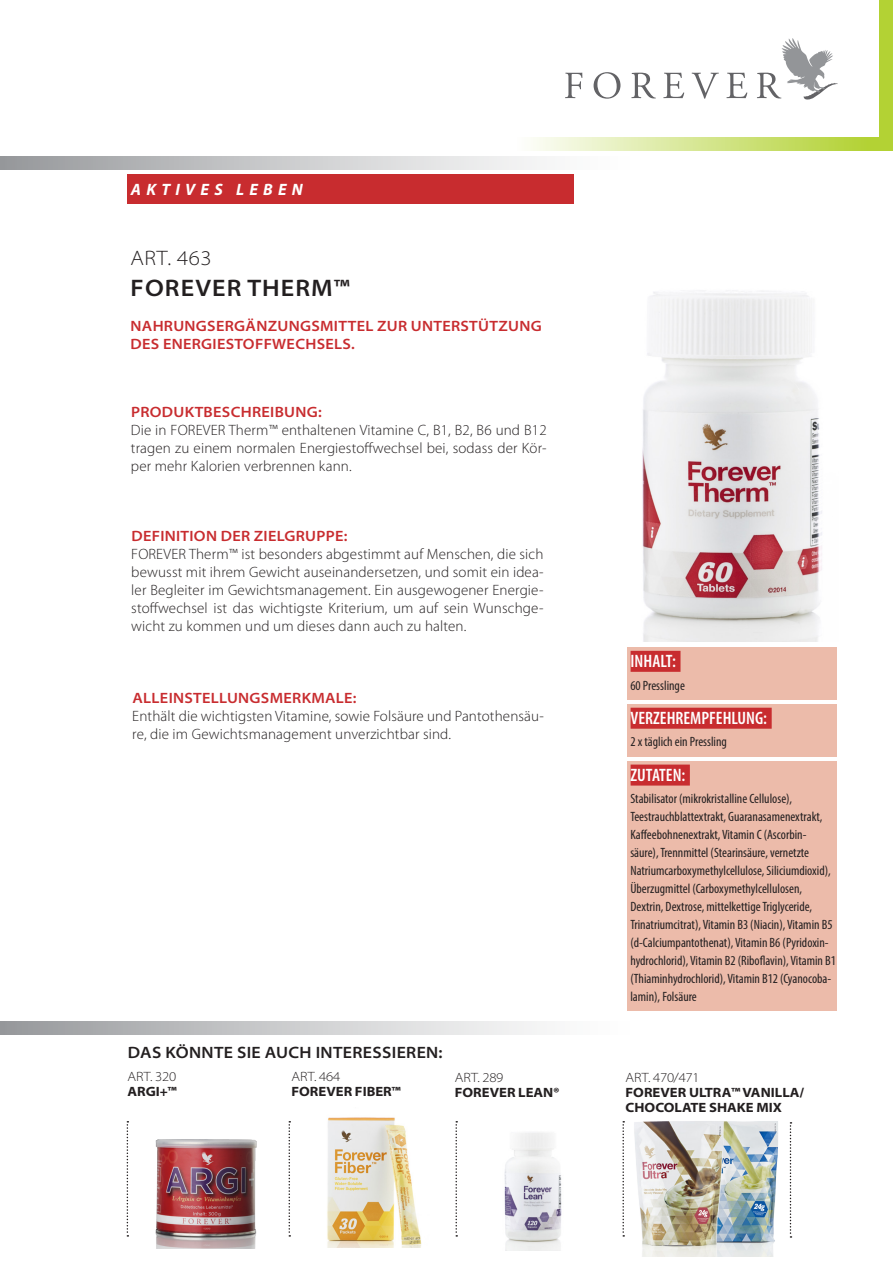
<style>
.page{position:relative;width:893px;height:1263px;background:#fff}
.page>*{position:absolute;margin:0;border:0;box-sizing:border-box;transform-origin:0 0}
.Produktbeschr__LiBü{font:600 semi-expanded 24px "Myriad Pro";letter-spacing:.045em;color:#231f20}
.Produktbeschr__LiBü-2{font:300 semi-expanded 21px "Myriad Pro";letter-spacing:.025em;color:#231f20}
.Artikel-NR____Preis{font:600 condensed 18px "Myriad Pro";color:#fff}
.Produktbeschr__LiBü-3{font:600 semi-expanded 16.5px "Myriad Pro";letter-spacing:.02em;color:#231f20}
.t1{font:italic 700 16.5px "Myriad Pro";letter-spacing:.32em;color:#fff}
.Produktbeschr__LiBü-4{font:300 15px/18px "Myriad Pro";letter-spacing:.01em;color:#231f20;text-align:justify}
.Produktbeschr__LiBü-5{font:600 semi-expanded 15px "Myriad Pro";letter-spacing:.02em;color:#c82c2f}
.Artikel-NR____Preis-2{font:600 semi-expanded 15px/18px "Myriad Pro";letter-spacing:.02em;color:#c82c2f}
.Artikel-NR____Preis-3{font:condensed 13.5px/18px "Myriad Pro";color:#231f20}
.Artikel-NR____Preis-4{font:700 semi-expanded 13.5px/15px "Myriad Pro";color:#231f20}
.Artikel-NR____Preis-5{font:300 semi-expanded 13.5px/15px "Myriad Pro";letter-spacing:-.02em;color:#231f20}
.s1{font-weight:700}
.s2{font-weight:300}
</style>
<div class="page">
<div style="left:128px;top:174px;width:446px;height:30px;background:#c82c2f"></div>
<svg style="left:0;top:156px;width:540px;height:14px;background:#c7c8ca"></svg>
<div style="left:879px;top:0;width:14px;height:140px;background:#b3d234"></div>
<svg style="left:533px;top:137px;width:360px;height:14px;background:#d3e58c"></svg>
<svg style="left:565px;top:73px;width:17px;height:25px"></svg>
<svg style="left:594px;top:72px;width:26px;height:27px"></svg>
<svg style="left:631px;top:73px;width:25px;height:25px"></svg>
<svg style="left:663px;top:73px;width:21px;height:25px"></svg>
<svg style="left:692px;top:73px;width:27px;height:26px"></svg>
<svg style="left:726px;top:73px;width:21px;height:25px"></svg>
<svg style="left:757px;top:38px;width:81px;height:62px"></svg>
<svg style="left:0;top:1021px;width:540px;height:13px;background:#c7c8ca"></svg>
<svg style="left:289px;top:1121px;width:1px;height:115px"></svg>
<svg style="left:455px;top:1121px;width:2px;height:115px"></svg>
<svg style="left:127px;top:1121px;width:1px;height:115px"></svg>
<div style="left:627px;top:647px;width:210px;height:53px;background:#ecbbaa"></div>
<div style="left:627px;top:704px;width:210px;height:52px;background:#ecbbaa"></div>
<div style="left:631px;top:651px;width:49px;height:21px;background:#c82c2f"></div>
<div style="left:631px;top:708px;width:141px;height:21px;background:#c82c2f"></div>
<div style="left:627px;top:761px;width:210px;height:250px;background:#ecbbaa"></div>
<div style="left:631px;top:764px;width:59px;height:21px;background:#c82c2f"></div>
<svg style="left:622px;top:1121px;width:2px;height:115px"></svg>
<svg style="left:790px;top:1122px;width:1px;height:116px"></svg>
<img style="left:155px;top:1139px;width:102px;height:109px">
<img style="left:642px;top:291px;width:180px;height:350px">
<img style="left:327px;top:1117px;width:95px;height:130px">
<img style="left:729px;top:1121px;width:49px;height:135px">
<img style="left:634px;top:1121px;width:95px;height:135px">
<img style="left:504px;top:1132px;width:58px;height:119px">
<p class="t1" style="left:131px;top:179px;width:173px">AKTIVES LEBEN</p>
<p class="Produktbeschr__LiBü-2" style="left:130px;top:246px;width:83px">ART. 463</p>
<p class="Produktbeschr__LiBü" style="left:131px;top:274px;width:220px">FOREVER THERM™</p>
<p class="Artikel-NR____Preis-2" style="left:131px;top:317px;width:413px">NAHRUNGSERGÄNZUNGSMITTEL ZUR UNTERSTÜTZUNG<br>DES ENERGIESTOFFWECHSELS.</p>
<p class="Produktbeschr__LiBü-5" style="left:131px;top:403px;width:192px">PRODUKTBESCHREIBUNG:</p>
<p class="Produktbeschr__LiBü-4" style="left:131px;top:421px;width:417px">Die in FOREVER Therm™ enthaltenen Vitamine C, B1, B2, B6 und B12 tragen zu einem normalen Energiestoffwechsel bei, sodass der Kör&shy;per mehr Kalorien verbrennen kann.</p>
<p class="Produktbeschr__LiBü-5" style="left:131px;top:528px;width:217px">DEFINITION DER ZIELGRUPPE:</p>
<p class="Produktbeschr__LiBü-4" style="left:131px;top:546px;width:414px">FOREVER Therm™ ist besonders abgestimmt auf Menschen, die sich bewusst mit ihrem Gewicht auseinandersetzen, und somit ein idea&shy;ler Begleiter im Gewichtsmanagement. Ein ausgewogener Energie&shy;stoffwechsel ist das wichtigste Kriterium, um auf sein Wunschge&shy;wicht zu kommen und um dieses dann auch zu halten.</p>
<p class="Produktbeschr__LiBü-5" style="left:132px;top:690px;width:225px">ALLEINSTELLUNGSMERKMALE:</p>
<p class="Produktbeschr__LiBü-4" style="left:132px;top:707px;width:413px">Enthält die wichtigsten Vitamine, sowie Folsäure und Pantothensäu&shy;re, die im Gewichtsmanagement unverzichtbar sind.</p>
<p class="Artikel-NR____Preis" style="left:631px;top:651px;width:47px">INHALT:</p>
<p class="Artikel-NR____Preis-3" style="left:630px;top:676px;width:56px">60 Presslinge</p>
<p class="Artikel-NR____Preis" style="left:631px;top:708px;width:138px">VERZEHREMPFEHLUNG:</p>
<p class="Artikel-NR____Preis-3" style="left:630px;top:733px;width:98px">2 x täglich ein Pressling</p>
<p class="Artikel-NR____Preis" style="left:631px;top:765px;width:56px">ZUTATEN:</p>
<p class="Artikel-NR____Preis-3" style="left:630px;top:790px;width:207px">Stabilisator (mikrokristalline Cellulose), Teestrauchblattextrakt, Guaranasamenextrakt, Kaffeebohnenextrakt, Vitamin C (Ascorbin&shy;säure), Trennmittel (Stearinsäure, vernetzte Natriumcarboxymethylcellulose, Siliciumdioxid), Überzugmittel (Carboxymethylcellulosen, Dextrin, Dextrose, mittelkettige Triglyceride, Trinatriumcitrat), Vitamin B3 (Niacin), Vitamin B5 (d-Calciumpantothenat), Vitamin B6 (Pyridoxin&shy;hydrochlorid), Vitamin B2 (Riboflavin), Vitamin B1 (Thiaminhydrochlorid), Vitamin B12 (Cyanocoba&shy;lamin), Folsäure</p>
<p class="Produktbeschr__LiBü-3" style="left:128px;top:1043px;width:316px">DAS KÖNNTE SIE AUCH INTERESSIEREN:</p>
<p class="Artikel-NR____Preis-5" style="left:128px;top:1069px;width:51px">ART. 320<br><span class="s1">ARGI+™</span></p>
<p class="Artikel-NR____Preis-4" style="left:291px;top:1069px;width:111px"><span class="s2">ART. 464<br></span>FOREVER FIBER™</p>
<p class="Artikel-NR____Preis-5" style="left:626px;top:1071px;width:76px">ART. 470/471</p>
<p class="Artikel-NR____Preis-4" style="left:455px;top:1070px;width:107px"><span class="s2">ART. 289<br></span>FOREVER LEAN®</p>
<p class="Artikel-NR____Preis-4" style="left:626px;top:1085px;width:180px">FOREVER ULTRA™ VANILLA/<br>CHOCOLATE SHAKE MIX</p>
</div>
